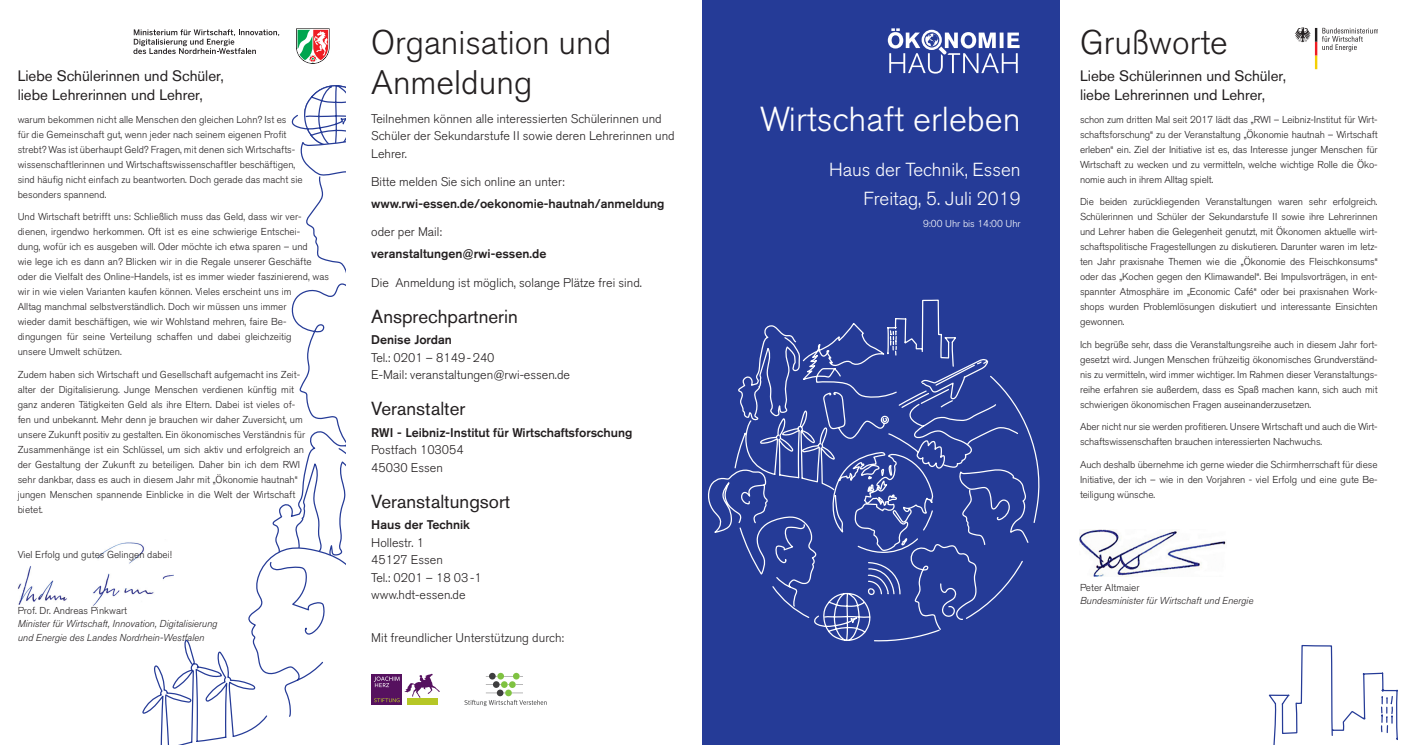
<style>
.page{position:relative;width:1407px;height:745px;background:#fff}
.page>*{position:absolute;margin:0;border:0;box-sizing:border-box;transform-origin:0 0}
.t1{font:300 34.38px "Akzidenz Grotesk BE";color:#fff}
.H_groß{font:300 33.75px/40px "Akzidenz Grotesk BE";color:#231f20}
.h_text_Kopie{font:18.75px "Akzidenz Grotesk BE";color:#231f20}
.t2{font:300 18.75px "Akzidenz Grotesk BE";color:#fff}
.h_text{font:15px/18.8px "Akzidenz Grotesk BE";color:#231f20}
.Text_norm{font:300 12.5px/17.5px "Akzidenz Grotesk BE";color:#231f20}
.Text_norm_Kopie{font:300 12.5px/17.5px "Akzidenz Grotesk BE";color:#231f20}
.Text_norm_Kopie-2{font:500 12.5px/17.5px "Akzidenz Grotesk BE";color:#231f20}
.Grußwort{font:300 10px/15px "Akzidenz Grotesk BE";color:#231f20;text-align:justify}
.Text_norm-2{font:italic 300 10px "Akzidenz Grotesk BE";color:#231f20}
.Text_norm-3{font:300 10px "Akzidenz Grotesk BE";color:#231f20}
.t3{font:300 10px "Akzidenz Grotesk BE";color:#fff}
.s1{font-weight:500}
.s2{font-weight:300}
</style>
<div class="page">
<div style="left:702px;top:0;width:357px;height:744px;background:#253b97"></div>
<svg style="left:888px;top:28px;width:131px;height:46px"></svg>
<svg style="left:1295px;top:27px;width:82px;height:42px"></svg>
<svg style="left:708px;top:299px;width:332px;height:343px"></svg>
<svg style="left:1268px;top:644px;width:130px;height:100px"></svg>
<img style="left:18px;top:542px;width:123px;height:64px">
<svg style="left:141px;top:85px;width:299px;height:659px"></svg>
<svg style="left:464px;top:672px;width:82px;height:33px"></svg>
<svg style="left:296px;top:28px;width:34px;height:36px"></svg>
<svg style="left:133px;top:29px;width:146px;height:25px"></svg>
<img style="left:1080px;top:529px;width:146px;height:46px">
<p class="h_text" style="left:18px;top:66px;width:208px">Liebe Schülerinnen und Schüler,</p>
<p class="h_text" style="left:18px;top:85px;width:187px">liebe Lehrerinnen und Lehrer,</p>
<p class="Grußwort" style="left:18px;top:112px;width:286px;text-align:left">warum bekommen nicht alle Menschen den gleichen Lohn? Ist es<br>für die Gemeinschaft gut, wenn jeder nach seinem eigenen Profit strebt? Was ist überhaupt Geld? Fragen, mit denen sich Wirtschafts&shy;wissenschaftlerinnen und Wirtschaftswissenschaftler beschäftigen, sind häufig nicht einfach zu beantworten. Doch gerade das macht sie besonders spannend.</p>
<p class="Grußwort" style="left:18px;top:209px;width:313px;text-align:left">Und Wirtschaft betrifft uns: Schließlich muss das Geld, dass wir ver&shy;dienen, irgendwo herkommen. Oft ist es eine schwierige Entschei-<br>dung, wofür ich es ausgeben will. Oder möchte ich etwa sparen – und<br>wie lege ich es dann an? Blicken wir in die Regale unserer Geschäfte oder die Vielfalt des Online-Handels, ist es immer wieder faszinierend, was wir in wie vielen Varianten kaufen können. Vieles erscheint uns im<br>Alltag manchmal selbstverständlich. Doch wir müssen uns immer<br>wieder damit beschäftigen, wie wir Wohlstand mehren, faire Be&shy;dingungen für seine Verteilung schaffen und dabei gleichzeitig<br>unsere Umwelt schützen.</p>
<p class="Grußwort" style="left:18px;top:367px;width:289px;text-align:left">Zudem haben sich Wirtschaft und Gesellschaft aufgemacht ins Zeit&shy;alter der Digitalisierung. Junge Menschen verdienen künftig mit ganz anderen Tätigkeiten Geld als ihre Eltern. Dabei ist vieles of&shy;fen und unbekannt. Mehr denn je brauchen wir daher Zuversicht, um unsere Zukunft positiv zu gestalten. Ein ökonomisches Verständnis für Zusammenhänge ist ein Schlüssel, um sich aktiv und erfolgreich an der Gestaltung der Zukunft zu beteiligen. Daher bin ich dem RWI sehr dankbar, dass es auch in diesem Jahr mit „Ökonomie hautnah“ jungen Menschen spannende Einblicke in die Welt der Wirtschaft bietet.</p>
<p class="Grußwort" style="left:18px;top:547px;width:156px">Viel Erfolg und gutes Gelingen dabei!</p>
<p class="Text_norm-3" style="left:18px;top:604px;width:111px">Prof. Dr. Andreas Pinkwart</p>
<p class="Text_norm-2" style="left:18px;top:618px;width:201px">Minister für Wirtschaft, Innovation, Digitalisierung</p>
<p class="Text_norm-2" style="left:18px;top:631px;width:188px">und Energie des Landes Nordrhein-Westfalen</p>
<p class="H_groß" style="left:371px;top:23px;width:242px">Organisation und<br>Anmeldung</p>
<p class="Text_norm" style="left:371px;top:110px;width:305px">Teilnehmen können alle interessierten Schülerinnen und<br>Schüler der Sekundarstufe II sowie deren Lehrerinnen und<br>Lehrer.</p>
<p class="Text_norm" style="left:371px;top:173px;width:195px">Bitte melden Sie sich online an unter:</p>
<p class="Text_norm_Kopie-2" style="left:371px;top:194px;width:295px">www.rwi-essen.de/oekonomie-hautnah/anmeldung</p>
<p class="Text_norm" style="left:371px;top:223px;width:72px">oder per Mail:</p>
<p class="Text_norm_Kopie-2" style="left:371px;top:244px;width:177px">veranstaltungen@rwi-essen.de</p>
<p class="Text_norm" style="left:371px;top:273px;width:272px">Die Anmeldung ist möglich, solange Plätze frei sind.</p>
<p class="h_text_Kopie" style="left:371px;top:305px;width:148px">Ansprechpartnerin</p>
<p class="Text_norm_Kopie" style="left:371px;top:331px;width:200px"><span class="s1">Denise Jordan<br></span>Tel.: 0201 – 8149-240<br>E-Mail: veranstaltungen@rwi-essen.de</p>
<p class="h_text_Kopie" style="left:371px;top:397px;width:96px">Veranstalter</p>
<p class="Text_norm_Kopie-2" style="left:371px;top:423px;width:263px">RWI - Leibniz-Institut für Wirtschaftsforschung<br><span class="s2">Postfach 103054<br>45030 Essen</span></p>
<p class="h_text_Kopie" style="left:371px;top:490px;width:141px">Veranstaltungsort</p>
<p class="Text_norm_Kopie" style="left:371px;top:516px;width:112px"><span class="s1">Haus der Technik<br></span>Hollestr. 1<br>45127 Essen<br>Tel.: 0201 – 18 03-1 www.hdt-essen.de</p>
<p class="Text_norm_Kopie" style="left:371px;top:628px;width:194px">Mit freundlicher Unterstützung durch:</p>
<p class="t1" style="left:760px;top:100px;width:262px">Wirtschaft erleben</p>
<p class="t2" style="left:829px;top:159px;width:193px">Haus der Technik, Essen</p>
<p class="t2" style="left:863px;top:188px;width:159px">Freitag, 5. Juli 2019</p>
<p class="t3" style="left:923px;top:218px;width:99px">9:00 Uhr bis 14:00 Uhr</p>
<p class="H_groß" style="left:1080px;top:23px;width:149px">Grußworte</p>
<p class="h_text" style="left:1080px;top:66px;width:208px">Liebe Schülerinnen und Schüler, liebe Lehrerinnen und Lehrer,</p>
<p class="Grußwort" style="left:1080px;top:112px;width:299px">schon zum dritten Mal seit 2017 lädt das „RWI – Leibniz-Institut für Wirt&shy;schaftsforschung“ zu der Veranstaltung „Ökonomie hautnah – Wirtschaft erleben“ ein. Ziel der Initiative ist es, das Interesse junger Menschen für Wirtschaft zu wecken und zu vermitteln, welche wichtige Rolle die Öko&shy;nomie auch in ihrem Alltag spielt.</p>
<p class="Grußwort" style="left:1080px;top:194px;width:299px">Die beiden zurückliegenden Veranstaltungen waren sehr erfolgreich.<br>Schülerinnen und Schüler der Sekundarstufe II sowie ihre Lehrerinnen und Lehrer haben die Gelegenheit genutzt, mit Ökonomen aktuelle wirt&shy;schaftspolitische Fragestellungen zu diskutieren. Darunter waren im letz&shy;ten Jahr praxisnahe Themen wie die „Ökonomie des Fleischkonsums“ oder das „Kochen gegen den Klimawandel“. Bei Impulsvorträgen, in ent&shy;spannter Atmosphäre im „Economic Café“ oder bei praxisnahen Work&shy;shops wurden Problemlösungen diskutiert und interessante Einsichten gewonnen.</p>
<p class="Grußwort" style="left:1080px;top:337px;width:299px">Ich begrüße sehr, dass die Veranstaltungsreihe auch in diesem Jahr fort&shy;gesetzt wird. Jungen Menschen frühzeitig ökonomisches Grundverständ&shy;nis zu vermitteln, wird immer wichtiger. Im Rahmen dieser Veranstaltungs&shy;reihe erfahren sie außerdem, dass es Spaß machen kann, sich auch mit schwierigen ökonomischen Fragen auseinanderzusetzen.</p>
<p class="Grußwort" style="left:1080px;top:419px;width:299px">Aber nicht nur sie werden profitieren. Unsere Wirtschaft und auch die Wirt&shy;schaftswissenschaften brauchen interessierten Nachwuchs.</p>
<p class="Grußwort" style="left:1080px;top:457px;width:299px">Auch deshalb übernehme ich gerne wieder die Schirmherrschaft für diese Initiative, der ich – wie in den Vorjahren - viel Erfolg und eine gute Be&shy;teiligung wünsche.</p>
<p class="Text_norm-3" style="left:1080px;top:581px;width:61px">Peter Altmaier</p>
<p class="Text_norm-2" style="left:1080px;top:595px;width:175px">Bundesminister für Wirtschaft und Energie</p>
</div>
